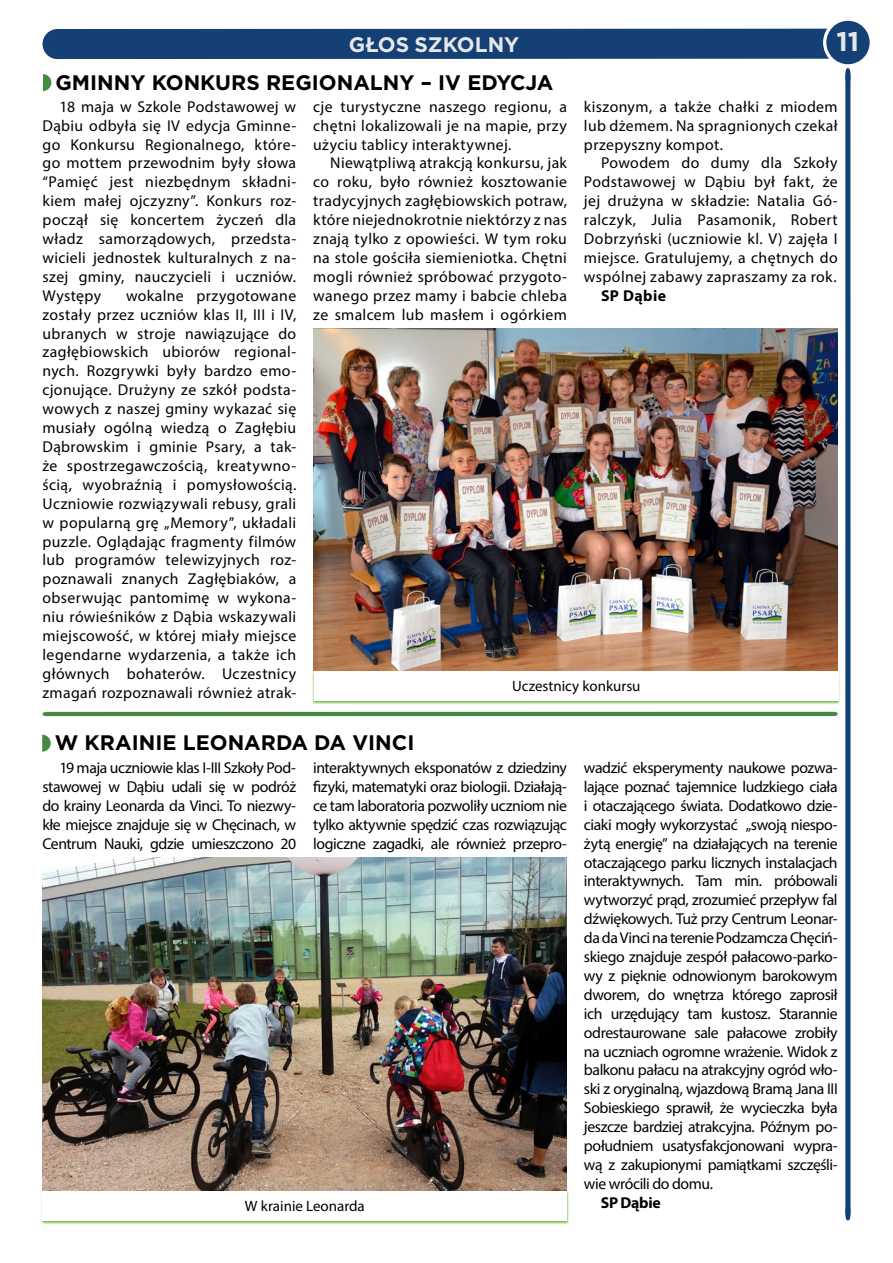
<style>
.page{position:relative;width:893px;height:1263px;background:#fff}
.page>*{position:absolute;margin:0;border:0;box-sizing:border-box;transform-origin:0 0}
.t1{font:700 27px "Gotham";color:#e6e7e8}
.t2{font:700 21px "Gotham";color:#000}
.t3{font:700 21px "Gotham";color:#e6e7e8}
.t4{font:15.75px/18.9px "Myriad Pro";letter-spacing:.02em;color:#000;text-align:justify}
.t5{font:700 15.75px "Myriad Pro";letter-spacing:.005em;color:#000}
.t6{font:15px "Myriad Pro";color:#000}
</style>
<div class="page">
<div style="left:61px;top:29px;width:768px;height:30px;background:#144075"></div>
<div style="left:43px;top:29px;width:29px;height:30px;background:#144075;border-radius:50%"></div>
<div style="left:823px;top:18px;width:50px;height:49px;border:7px solid #fff;border-radius:50%"></div>
<div style="left:826px;top:21px;width:44px;height:43px;background:#144075;border-radius:50%"></div>
<svg style="left:845px;top:68px;width:5px;height:1152px;background:#234e7f"></svg>
<svg style="left:43px;top:74px;width:8px;height:17px"></svg>
<img style="left:313px;top:329px;width:525px;height:342px">
<div style="left:312px;top:671px;width:529px;height:33px;background:#56aa1e;opacity:.75"></div>
<div style="left:314px;top:671px;width:524px;height:30px;background:#fff"></div>
<hr style="left:43px;top:712px;width:795px;height:4px;background:#468a40">
<svg style="left:42px;top:735px;width:9px;height:17px"></svg>
<img style="left:42px;top:858px;width:525px;height:333px">
<div style="left:41px;top:1191px;width:528px;height:33px;background:#56aa1e;opacity:.75"></div>
<div style="left:43px;top:1191px;width:524px;height:29px;background:#fff"></div>
<h2 class="t3" style="left:349px;top:31px;width:32px">GŁOS</h2>
<h2 class="t3" style="left:415px;top:31px;width:106px">SZKOLNY</h2>
<h1 class="t1" style="left:837px;top:24px;width:24px">11</h1>
<h2 class="t2" style="left:55px;top:69px;width:161px">GMINNY KONKURS</h2>
<h2 class="t2" style="left:266px;top:69px;width:217px">REGIONALNY – IV EDY</h2>
<h2 class="t2" style="left:510px;top:69px;width:44px">CJA</h2>
<p class="t4" style="left:43px;top:97px;width:255px;text-indent:17px">18 maja w Szkole Podstawowej w Dąbiu odbyła się IV edycja Gminne&shy;go Konkursu Regionalnego, które&shy;go mottem przewodnim były słowa “Pamięć jest niezbędnym składni&shy;kiem małej ojczyzny”. Konkurs roz&shy;począł się koncertem życzeń dla władz samorządowych, przedsta&shy;wicieli jednostek kulturalnych z na&shy;szej gminy, nauczycieli i uczniów.<br>Występy</p>
<p class="t4" style="left:43px;top:286px;width:255px;text-indent:83px">wokalne przygotowane zostały przez uczniów klas II, III i IV, ubranych w stroje nawiązujące do zagłębiowskich ubiorów regional&shy;nych. Rozgrywki były bardzo emo&shy;cjonujące. Drużyny ze szkół podsta&shy;wowych z naszej gminy wykazać się musiały ogólną wiedzą o Zagłębiu Dąbrowskim i gminie Psary, a tak&shy;że spostrzegawczością, kreatywno&shy;ścią, wyobraźnią i pomysłowością.<br>Uczniowie rozwiązywali rebusy, grali w popularną grę „Memory”, układali puzzle. Oglądając fragmenty filmów lub programów telewizyjnych roz&shy;poznawali znanych Zagłębiaków, a obserwując pantomimę w wykona&shy;niu rówieśników z Dąbia wskazywali miejscowość, w której miały miejsce legendarne wydarzenia, a także ich głównych bohaterów. Uczestnicy zmagań rozpoznawali również atrak-</p>
<p class="t4" style="left:313px;top:97px;width:255px">cje turystyczne naszego regionu, a chętni lokalizowali je na mapie, przy użyciu tablicy interaktywnej.</p>
<p class="t4" style="left:313px;top:153px;width:255px;text-indent:17px">Niewątpliwą atrakcją konkursu, jak co roku, było również kosztowanie tradycyjnych zagłębiowskich potraw, które niejednokrotnie niektórzy z nas znają tylko z opowieści. W tym roku na stole gościła siemieniotka. Chętni mogli również spróbować przygoto&shy;wanego przez mamy i babcie chleba ze smalcem lub masłem i ogórkiem</p>
<p class="t4" style="left:584px;top:97px;width:255px">kiszonym, a także chałki z miodem lub dżemem. Na spragnionych czekał przepyszny kompot.</p>
<p class="t4" style="left:584px;top:153px;width:255px;text-indent:17px">Powodem do dumy dla Szkoły Podstawowej w Dąbiu był fakt, że jej drużyna w składzie: Natalia Gó&shy;ralczyk, Julia Pasamonik, Robert Dobrzyński (uczniowie kl. V) zajęła I miejsce. Gratulujemy, a chętnych do wspólnej zabawy zapraszamy za rok.</p>
<p class="t5" style="left:601px;top:285px;width:67px">SP Dąbie</p>
<p class="t6" style="left:512px;top:677px;width:130px">Uczestnicy konkursu</p>
<h2 class="t2" style="left:55px;top:729px;width:46px">W KRA</h2>
<h2 class="t2" style="left:132px;top:729px;width:130px">INIE LEONARDA</h2>
<h2 class="t2" style="left:314px;top:729px;width:102px">DA VINCI</h2>
<p class="t4" style="left:42px;top:758px;width:255px;text-indent:17px">19 maja uczniowie klas I-III Szkoły Pod&shy;stawowej w Dąbiu udali się w podróż do krainy Leonarda da Vinci. To niezwy&shy;kłe miejsce znajduje się w Chęcinach, w Centrum Nauki, gdzie umieszczono 20</p>
<p class="t4" style="left:313px;top:758px;width:255px">interaktywnych eksponatów z dziedziny fizyki, matematyki oraz biologii. Działają&shy;ce tam laboratoria pozwoliły uczniom nie tylko aktywnie spędzić czas rozwiązując logiczne zagadki, ale również przepro-</p>
<p class="t4" style="left:584px;top:758px;width:255px">wadzić eksperymenty naukowe pozwa&shy;lające poznać tajemnice ludzkiego ciała i otaczającego świata. Dodatkowo dzie&shy;ciaki mogły wykorzystać „swoją niespo&shy;żytą energię” na działających na terenie otaczającego parku licznych instalacjach interaktywnych. Tam min. próbowali wytworzyć prąd, zrozumieć przepływ fal dźwiękowych. Tuż przy Centrum Leonar&shy;da da Vinci na terenie Podzamcza Chęciń&shy;skiego znajduje zespół pałacowo-parko&shy;wy z pięknie odnowionym barokowym dworem, do wnętrza którego zaprosił ich urzędujący tam kustosz. Starannie odrestaurowane sale pałacowe zrobiły na uczniach ogromne wrażenie. Widok z balkonu pałacu na atrakcyjny ogród wło&shy;ski z oryginalną, wjazdową Bramą Jana III Sobieskiego sprawił, że wycieczka była jeszcze bardziej atrakcyjna. Późnym po&shy;południem usatysfakcjonowani wypra&shy;wą z zakupionymi pamiątkami szczęśli&shy;wie wrócili do domu.</p>
<p class="t5" style="left:601px;top:1192px;width:61px">SP Dąbie</p>
<p class="t6" style="left:245px;top:1197px;width:121px">W krainie Leonarda</p>
</div>
